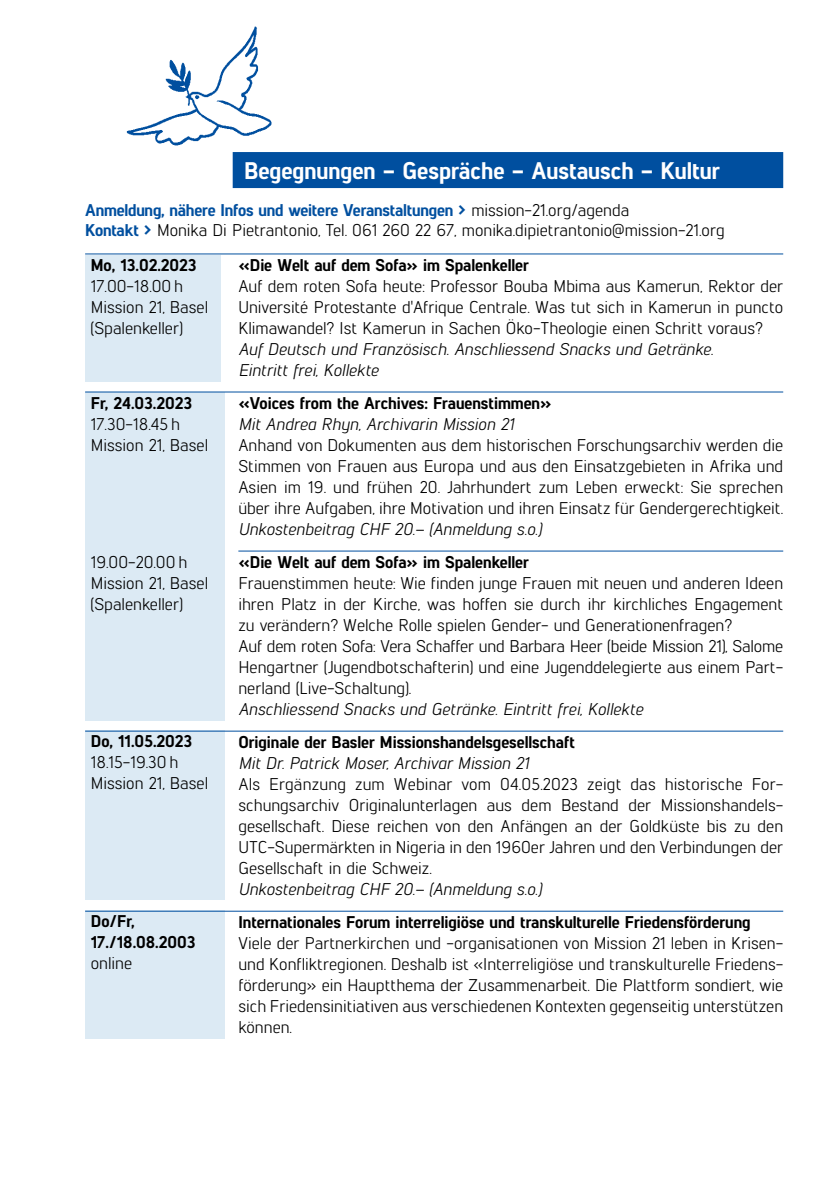
<style>
.page{position:relative;width:840px;height:1191px;background:#fff}
.page>*{position:absolute;margin:0;border:0;box-sizing:border-box;transform-origin:0 0}
.t1{font:800 24px "Lintel";color:#fff}
.t2{font:17px/21px "Lintel";color:#000}
.t3{font:800 17px/21px "Lintel";color:#000}
.t4{font:italic 17px/21px "Lintel";color:#000}
.s1{font-weight:800;color:#004f9f}
.s2{font-weight:900;color:#004f9f}
</style>
<div class="page">
<div style="left:85px;top:255px;width:135px;height:127px;background:#dceaf4"></div>
<div style="left:85px;top:392px;width:139px;height:329px;background:#dceaf4"></div>
<div style="left:85px;top:730px;width:139px;height:170px;background:#dceaf4"></div>
<div style="left:85px;top:910px;width:139px;height:129px;background:#dceaf4"></div>
<hr style="left:85px;top:253px;width:697px;height:1px;background:#004f9f">
<hr style="left:85px;top:391px;width:697px;height:1px;background:#004f9f">
<hr style="left:238px;top:550px;width:544px;height:1px;background:#004f9f">
<hr style="left:85px;top:730px;width:697px;height:1px;background:#004f9f">
<hr style="left:85px;top:910px;width:697px;height:1px;background:#004f9f">
<div style="left:232px;top:152px;width:550px;height:36px;background:#004f9f"></div>
<img style="left:126px;top:26px;width:167px;height:130px">
<h1 class="t1" style="left:244px;top:153px;width:477px">Begegnungen - Gespräche - Austausch - Kultur</h1>
<p class="t2" style="left:85px;top:199px;width:640px;line-height:19.6px"><span class="s1">Anmeldung, nähere Infos und weitere Veranstaltungen</span> <span class="s2">&gt;</span> mission-21.org/agenda<br><span class="s1">Kontakt</span> <span class="s2">&gt;</span> Monika Di Pietrantonio, Tel. 061 260 22 67, monika.dipietrantonio@mission-21.org</p>
<p class="t3" style="left:91px;top:254px;width:107px">Mo, 13.02.2023</p>
<p class="t2" style="left:91px;top:275px;width:119px">17.00-18.00 h<br>Mission 21, Basel (Spalenkeller)</p>
<p class="t3" style="left:91px;top:392px;width:103px">Fr, 24.03.2023</p>
<p class="t2" style="left:91px;top:413px;width:119px">17.30-18.45 h<br>Mission 21, Basel</p>
<p class="t2" style="left:91px;top:551px;width:119px">19.00-20.00 h<br>Mission 21, Basel (Spalenkeller)</p>
<p class="t3" style="left:91px;top:730px;width:103px">Do, 11.05.2023</p>
<p class="t2" style="left:91px;top:751px;width:119px">18.15-19.30 h<br>Mission 21, Basel</p>
<p class="t3" style="left:91px;top:910px;width:106px">Do/Fr,<br>17./18.08.2003</p>
<p class="t2" style="left:91px;top:952px;width:43px">online</p>
<p class="t3" style="left:238px;top:254px;width:292px">«Die Welt auf dem Sofa» im Spalenkeller</p>
<p class="t2" style="left:238px;top:275px;width:546px;text-align:justify">Auf dem roten Sofa heute: Professor Bouba Mbima aus Kamerun, Rektor der Université Protestante d'Afrique Centrale. Was tut sich in Kamerun in puncto Klimawandel? Ist Kamerun in Sachen Öko-Theologie einen Schritt voraus?</p>
<p class="t4" style="left:238px;top:338px;width:476px">Auf Deutsch und Französisch. Anschliessend Snacks und Getränke.<br>Eintritt frei, Kollekte</p>
<p class="t3" style="left:238px;top:392px;width:314px">«Voices from the Archives: Frauenstimmen»</p>
<p class="t4" style="left:238px;top:413px;width:277px">Mit Andrea Rhyn, Archivarin Mission 21</p>
<p class="t2" style="left:238px;top:434px;width:546px;text-align:justify">Anhand von Dokumenten aus dem historischen Forschungsarchiv werden die Stimmen von Frauen aus Europa und aus den Einsatzgebieten in Afrika und Asien im 19. und frühen 20. Jahrhundert zum Leben erweckt: Sie sprechen über ihre Aufgaben, ihre Motivation und ihren Einsatz für Gendergerechtigkeit.</p>
<p class="t4" style="left:238px;top:518px;width:304px">Unkostenbeitrag CHF 20.– (Anmeldung s.o.)</p>
<p class="t3" style="left:238px;top:551px;width:292px">«Die Welt auf dem Sofa» im Spalenkeller</p>
<p class="t2" style="left:238px;top:572px;width:546px">Frauenstimmen heute: Wie finden junge Frauen mit neuen und anderen Ideen ihren Platz in der Kirche, was hoffen sie durch ihr kirchliches Engagement zu verändern? Welche Rolle spielen Gender- und Generationenfragen?<br>Auf dem roten Sofa: Vera Schaffer und Barbara Heer (beide Mission 21), Salome Hengartner (Jugendbotschafterin) und eine Jugenddelegierte aus einem Part&shy;nerland (Live-Schaltung).</p>
<p class="t4" style="left:238px;top:698px;width:406px">Anschliessend Snacks und Getränke. Eintritt frei, Kollekte</p>
<p class="t3" style="left:238px;top:731px;width:338px">Originale der Basler Missionshandelsgesellschaft</p>
<p class="t4" style="left:238px;top:752px;width:292px">Mit Dr. Patrick Moser, Archivar Mission 21</p>
<p class="t2" style="left:238px;top:773px;width:546px;text-align:justify">Als Ergänzung zum Webinar vom 04.05.2023 zeigt das historische For&shy;schungsarchiv Originalunterlagen aus dem Bestand der Missionshandels&shy;gesellschaft. Diese reichen von den Anfängen an der Goldküste bis zu den UTC-Supermärkten in Nigeria in den 1960er Jahren und den Verbindungen der Gesellschaft in die Schweiz.</p>
<p class="t4" style="left:238px;top:878px;width:304px">Unkostenbeitrag CHF 20.– (Anmeldung s.o.)</p>
<p class="t3" style="left:238px;top:911px;width:513px">Internationales Forum interreligiöse und transkulturelle Friedensförderung</p>
<p class="t2" style="left:238px;top:932px;width:546px;text-align:justify">Viele der Partnerkirchen und -organisationen von Mission 21 leben in Krisen&shy;und Konfliktregionen. Deshalb ist «Interreligiöse und transkulturelle Friedens&shy;förderung» ein Hauptthema der Zusammenarbeit. Die Plattform sondiert, wie sich Friedensinitiativen aus verschiedenen Kontexten gegenseitig unterstützen können.</p>
</div>
